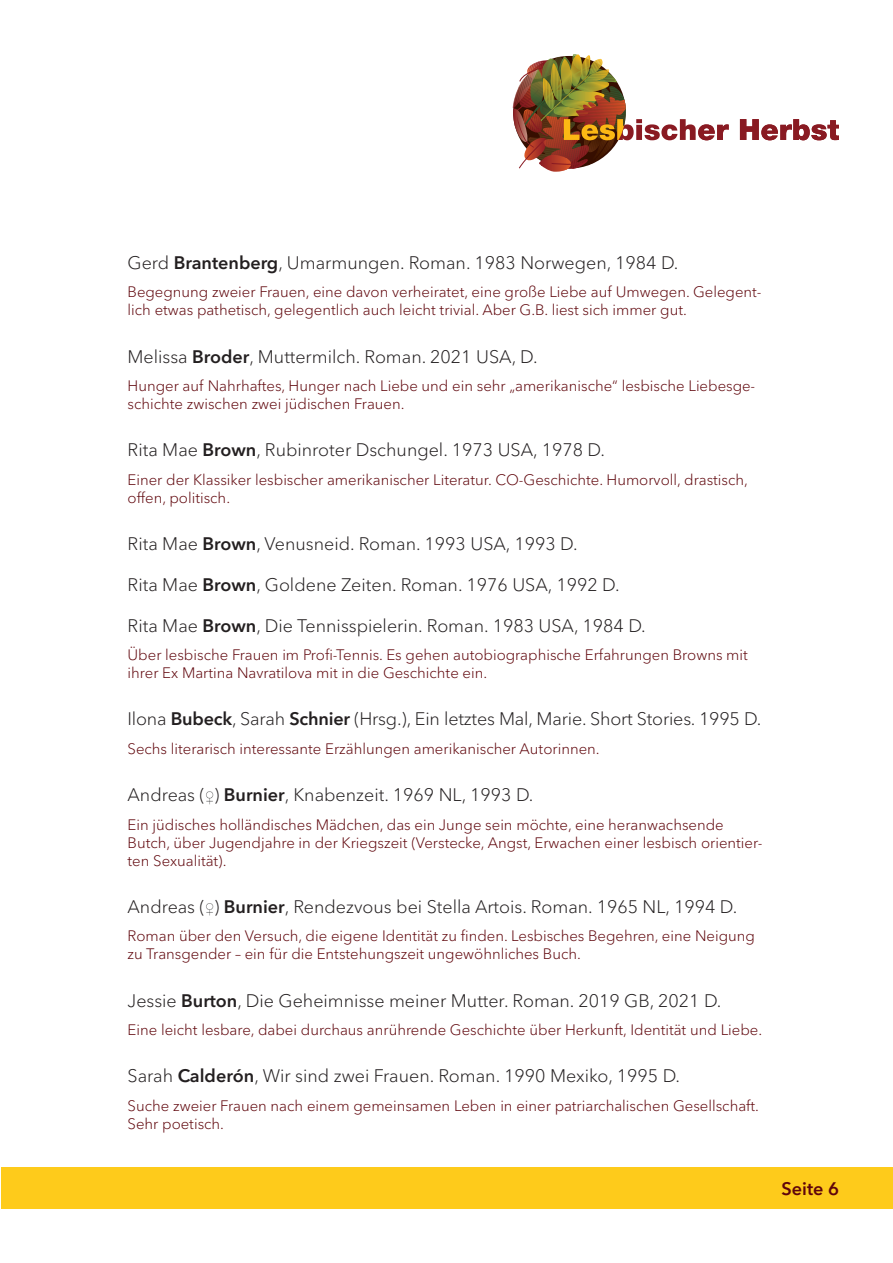
<style>
.page{position:relative;width:893px;height:1263px;background:#fff}
.page>*{position:absolute;margin:0;border:0;box-sizing:border-box;transform-origin:0 0}
.Autorin{font:300 18px "Avenir Next LT Pro";color:#231f20}
.t1{font:600 18px "Avenir Next LT Pro";color:#5f050b}
.Inhalt{font:300 15px/18px "Avenir Next LT Pro";color:#5f050b}
.s1{font-weight:600}
</style>
<div class="page">
<svg style="left:740px;top:119px;width:99px;height:21px"></svg>
<svg style="left:513px;top:54px;width:216px;height:118px"></svg>
<div style="left:1px;top:1167px;width:891px;height:41px;background:#fecb1b"></div>
<img style="left:206px;top:791px;width:8px;height:14px">
<img style="left:206px;top:903px;width:8px;height:13px">
<p class="Autorin" style="left:128px;top:252px;width:552px">Gerd <span class="s1">Brantenberg</span>, Umarmungen. Roman. 1983 Norwegen, 1984 D.</p>
<p class="Inhalt" style="left:128px;top:283px;width:635px">Begegnung zweier Frauen, eine davon verheiratet, eine große Liebe auf Umwegen. Gelegent&shy;lich etwas pathetisch, gelegentlich auch leicht trivial. Aber G.B. liest sich immer gut.</p>
<p class="Autorin" style="left:128px;top:345px;width:411px">Melissa <span class="s1">Broder</span>, Muttermilch. Roman. 2021 USA, D.</p>
<p class="Inhalt" style="left:128px;top:377px;width:629px">Hunger auf Nahrhaftes, Hunger nach Liebe und ein sehr „amerikanische“ lesbische Liebesge&shy;schichte zwischen zwei jüdischen Frauen.</p>
<p class="Autorin" style="left:128px;top:439px;width:479px">Rita Mae <span class="s1">Brown</span>, Rubinroter Dschungel. 1973 USA, 1978 D.</p>
<p class="Inhalt" style="left:128px;top:471px;width:622px">Einer der Klassiker lesbischer amerikanischer Literatur. CO-Geschichte. Humorvoll, drastisch, offen, politisch.</p>
<p class="Autorin" style="left:128px;top:533px;width:452px">Rita Mae <span class="s1">Brown</span>, Venusneid. Roman. 1993 USA, 1993 D.</p>
<p class="Autorin" style="left:128px;top:574px;width:494px">Rita Mae <span class="s1">Brown</span>, Goldene Zeiten. Roman. 1976 USA, 1992 D.</p>
<p class="Autorin" style="left:128px;top:614px;width:520px">Rita Mae <span class="s1">Brown</span>, Die Tennisspielerin. Roman. 1983 USA, 1984 D.</p>
<p class="Inhalt" style="left:128px;top:646px;width:622px">Über lesbische Frauen im Profi-Tennis. Es gehen autobiographische Erfahrungen Browns mit ihrer Ex Martina Navratilova mit in die Geschichte ein.</p>
<p class="Autorin" style="left:128px;top:708px;width:635px">Ilona <span class="s1">Bubeck</span>, Sarah <span class="s1">Schnier</span> (Hrsg.), Ein letztes Mal, Marie. Short Stories. 1995 D.</p>
<p class="Inhalt" style="left:128px;top:740px;width:474px">Sechs literarisch interessante Erzählungen amerikanischer Autorinnen.</p>
<p class="Autorin" style="left:128px;top:784px;width:407px">Andreas ( ) <span class="s1">Burnier</span>, Knabenzeit. 1969 NL, 1993 D.</p>
<p class="Inhalt" style="left:128px;top:815px;width:636px">Ein jüdisches holländisches Mädchen, das ein Junge sein möchte, eine heranwachsende<br>Butch, über Jugendjahre in der Kriegszeit (Verstecke, Angst, Erwachen einer lesbisch orientier&shy;ten Sexualität).</p>
<p class="Autorin" style="left:128px;top:896px;width:611px">Andreas ( ) <span class="s1">Burnier</span>, Rendezvous bei Stella Artois. Roman. 1965 NL, 1994 D.</p>
<p class="Inhalt" style="left:128px;top:927px;width:629px">Roman über den Versuch, die eigene Identität zu finden. Lesbisches Begehren, eine Neigung zu Transgender – ein für die Entstehungszeit ungewöhnliches Buch.</p>
<p class="Autorin" style="left:128px;top:989px;width:595px">Jessie <span class="s1">Burton</span>, Die Geheimnisse meiner Mutter. Roman. 2019 GB, 2021 D.</p>
<p class="Inhalt" style="left:128px;top:1021px;width:636px">Eine leicht lesbare, dabei durchaus anrührende Geschichte über Herkunft, Identität und Liebe.</p>
<p class="Autorin" style="left:128px;top:1065px;width:554px">Sarah <span class="s1">Calderón</span>, Wir sind zwei Frauen. Roman. 1990 Mexiko, 1995 D.</p>
<p class="Inhalt" style="left:128px;top:1097px;width:633px">Suche zweier Frauen nach einem gemeinsamen Leben in einer patriarchalischen Gesellschaft.<br>Sehr poetisch.</p>
<p class="t1" style="left:781px;top:1177px;width:59px">Seite 6</p>
</div>
